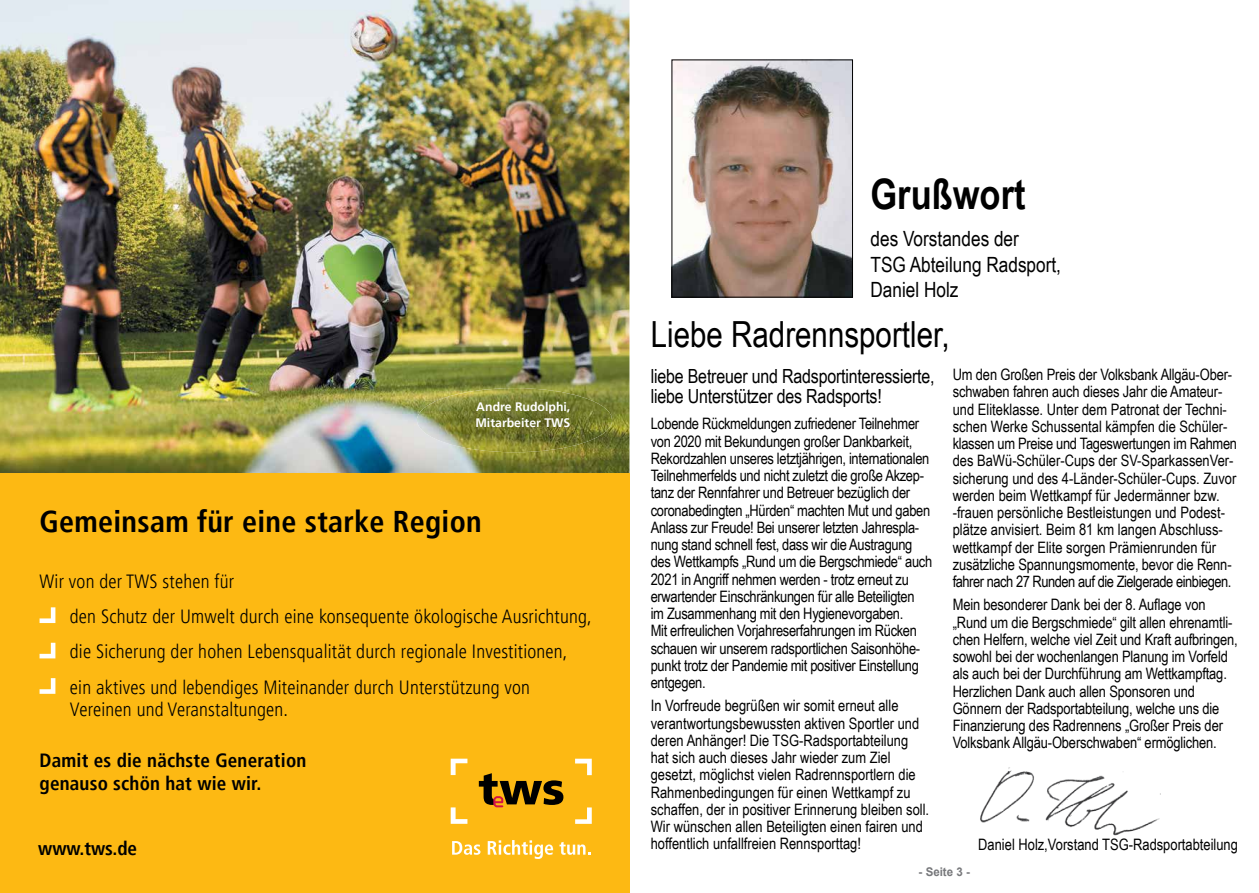
<style>
.page{position:relative;width:1259px;height:893px;background:#fff}
.page>*{position:absolute;margin:0;border:0;box-sizing:border-box;transform-origin:0 0}
.t1{font:700 42px "Arial Narrow";color:#000}
.t2{font:36px "Arial Narrow";color:#000}
.t3{font:700 condensed 30px "Frutiger LT Pro";letter-spacing:.01em;color:#000}
.t4{font:21px/25.5px "Arial Narrow";color:#000}
.t5{font:19.5px/20.2px "Arial Narrow";letter-spacing:-.01em;color:#000}
.t6{font:300 condensed 19.05px/35.4px "Frutiger LT Pro";letter-spacing:.01em;color:#000}
.t7{font:700 condensed 19.05px/23px "Frutiger LT Pro";letter-spacing:.01em;color:#000}
.t8{font:15.75px/17.2px "Arial Narrow";letter-spacing:-.01em;color:#000}
.t9{font:700 12.3px/15.6px "Frutiger LT Pro";color:#fff}
.t10{font:700 12px "Arial";color:#77787b;scale:.96 1}
</style>
<div class="page">
<img style="left:673px;top:62px;width:178px;height:234px">
<div style="left:671px;top:60px;width:182px;height:238px;border:1px solid #000"></div>
<img style="left:980px;top:767px;width:181px;height:69px">
<img style="left:0;top:0;width:629px;height:473px">
<div style="left:0;top:473px;width:629px;height:420px;background:#fdb913"></div>
<svg style="left:479px;top:773px;width:84px;height:34px"></svg>
<svg style="left:450px;top:759px;width:17px;height:65px"></svg>
<svg style="left:575px;top:759px;width:17px;height:65px"></svg>
<svg style="left:452px;top:841px;width:28px;height:14px"></svg>
<svg style="left:488px;top:840px;width:65px;height:19px"></svg>
<svg style="left:559px;top:842px;width:31px;height:13px"></svg>
<svg style="left:40px;top:607px;width:15px;height:16px"></svg>
<svg style="left:40px;top:643px;width:15px;height:15px"></svg>
<svg style="left:40px;top:678px;width:15px;height:16px"></svg>
<img style="left:417px;top:388px;width:195px;height:64px">
<p class="t9" style="left:475px;top:399px;width:97px">Andre Rudolphi,<br>Mitarbeiter TWS</p>
<h3 class="t3" style="left:40px;top:504px;width:443px">Gemeinsam für eine starke Region</h3>
<p class="t6" style="left:70px;top:564px;width:523px;text-indent:-30px">Wir von der TWS stehen für<br>den Schutz der Umwelt durch eine konsequente ökologische Ausrichtung, die Sicherung der hohen Lebensqualität durch regionale Investitionen, ein aktives und lebendiges Miteinander durch Unterstützung von</p>
<p class="t6" style="left:70px;top:692px;width:220px">Vereinen und Veranstaltungen.</p>
<p class="t7" style="left:40px;top:749px;width:268px">Damit es die nächste Generation genauso schön hat wie wir.</p>
<p class="t7" style="left:38px;top:837px;width:100px">www.tws.de</p>
<h1 class="t1" style="left:870px;top:162px;width:156px">Grußwort</h1>
<h3 class="t4" style="left:870px;top:225px;width:192px">des Vorstandes der<br>TSG Abteilung Radsport,<br>Daniel Holz</h3>
<h2 class="t2" style="left:651px;top:308px;width:300px">Liebe Radrennsportler,</h2>
<p class="t5" style="left:651px;top:365px;width:285px">liebe Betreuer und Radsportinteressierte, liebe Unterstützer des Radsports!</p>
<p class="t8" style="left:651px;top:415px;width:283px">Lobende Rückmeldungen zufriedener Teilnehmer von 2020 mit Bekundungen großer Dankbarkeit, Rekordzahlen unseres letztjährigen, internationalen Teilnehmerfelds und nicht zuletzt die große Akzep&shy;tanz der Rennfahrer und Betreuer bezüglich der coronabedingten „Hürden“ machten Mut und gaben Anlass zur Freude! Bei unserer letzten Jahrespla&shy;nung stand schnell fest, dass wir die Austragung des Wettkampfs „Rund um die Bergschmiede“ auch 2021 in Angriff nehmen werden - trotz erneut zu erwartender Einschränkungen für alle Beteiligten<br>im Zusammenhang mit den Hygienevorgaben.<br>Mit erfreulichen Vorjahreserfahrungen im Rücken schauen wir unserem radsportlichen Saisonhöhe&shy;punkt trotz der Pandemie mit positiver Einstellung entgegen.</p>
<p class="t8" style="left:651px;top:697px;width:280px">In Vorfreude begrüßen wir somit erneut alle verantwortungsbewussten aktiven Sportler und deren Anhänger! Die TSG-Radsportabteilung hat sich auch dieses Jahr wieder zum Ziel gesetzt, möglichst vielen Radrennsportlern die Rahmenbedingungen für einen Wettkampf zu schaffen, der in positiver Erinnerung bleiben soll.<br>Wir wünschen allen Beteiligten einen fairen und hoffentlich unfallfreien Rennsporttag!</p>
<p class="t8" style="left:952px;top:365px;width:286px">Um den Großen Preis der Volksbank Allgäu-Ober&shy;schwaben fahren auch dieses Jahr die Amateur&shy;und Eliteklasse. Unter dem Patronat der Techni&shy;schen Werke Schussental kämpfen die Schüler&shy;klassen um Preise und Tageswertungen im Rahmen des BaWü-Schüler-Cups der SV-SparkassenVer&shy;sicherung und des 4-Länder-Schüler-Cups. Zuvor werden beim Wettkampf für Jedermänner bzw. -frauen persönliche Bestleistungen und Podest&shy;plätze anvisiert. Beim 81 km langen Abschluss&shy;wettkampf der Elite sorgen Prämienrunden für zusätzliche Spannungsmomente, bevor die Renn&shy;fahrer nach 27 Runden auf die Zielgerade einbiegen.</p>
<p class="t8" style="left:952px;top:595px;width:286px">Mein besonderer Dank bei der 8. Auflage von „Rund um die Bergschmiede“ gilt allen ehrenamtli&shy;chen Helfern, welche viel Zeit und Kraft aufbringen, sowohl bei der wochenlangen Planung im Vorfeld als auch bei der Durchführung am Wettkampftag.<br>Herzlichen Dank auch allen Sponsoren und Gönnern der Radsportabteilung, welche uns die Finanzierung des Radrennens „Großer Preis der Volksbank Allgäu-Oberschwaben“ ermöglichen.</p>
<p class="t8" style="left:978px;top:835px;width:261px">Daniel Holz,Vorstand TSG-Radsportabteilung</p>
<p class="t10" style="left:918px;top:863px;width:55px">- Seite 3 -</p>
</div>
